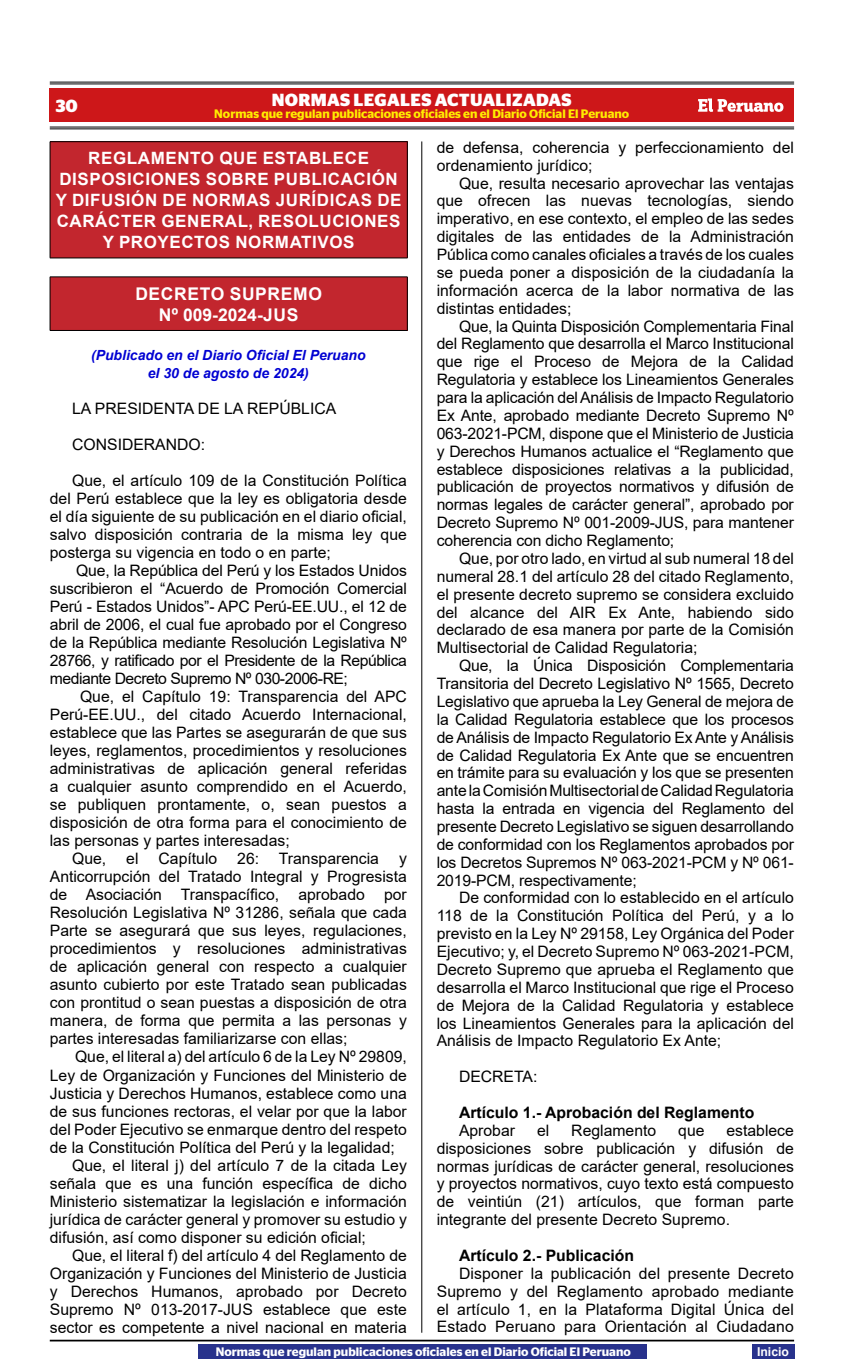
<style>
.page{position:relative;width:856px;height:1365px;background:#fff}
.page>*{position:absolute;margin:0;border:0;box-sizing:border-box;transform-origin:0 0}
.t1{font:700 17.5px/21px "Arial";letter-spacing:.035em;color:#fff;text-align:center}
.t2{font:700 17.5px "Stag Sans";letter-spacing:.02em;color:#fff}
.t3{font:700 16.97px/21px "Arial";letter-spacing:.035em;color:#fff;text-align:center}
.t4{font:15.75px/17.8px "Arial";color:#000;text-align:justify}
.t5{font:700 15.75px "Arial";color:#000}
.t6{font:italic 700 14px/18px "Arial";color:#0000d2;text-align:center}
.t7{font:600 12.25px "Stag Sans";color:#ffed00}
.t8{font:600 12.25px "Stag Sans";color:#fff}
.t9{font:700 12.25px "Arial";color:#fff}
</style>
<div class="page">
<hr style="left:50px;top:1339px;width:744px;height:2px;background:#000">
<div style="left:50px;top:88px;width:744px;height:34px;background:#cd1719"></div>
<hr style="left:50px;top:82px;width:744px;height:1px;background:#000">
<hr style="left:50px;top:84px;width:744px;height:1px;background:#000">
<hr style="left:50px;top:127px;width:744px;height:1px;background:#000">
<hr style="left:50px;top:128px;width:744px;height:1px;background:#000">
<svg style="left:698px;top:98px;width:85px;height:14px"></svg>
<hr style="left:421px;top:141px;width:1px;height:1191px;background:#000">
<div style="left:752px;top:1343px;width:42px;height:15px;background:#28328c"></div>
<div style="left:198px;top:1343px;width:448px;height:15px;background:#28328c"></div>
<div style="left:50px;top:142px;width:357px;height:116px;background:#c2262e"></div>
<hr style="left:50px;top:141px;width:357px;height:1px;background:#000">
<hr style="left:50px;top:142px;width:1px;height:116px;background:#000">
<hr style="left:407px;top:142px;width:1px;height:116px;background:#000">
<hr style="left:50px;top:258px;width:357px;height:1px;background:#000">
<div style="left:50px;top:277px;width:357px;height:53px;background:#c2262e"></div>
<hr style="left:50px;top:276px;width:357px;height:1px;background:#000">
<hr style="left:50px;top:277px;width:1px;height:53px;background:#000">
<hr style="left:407px;top:277px;width:1px;height:53px;background:#000">
<hr style="left:50px;top:330px;width:357px;height:1px;background:#000">
<p class="t2" style="left:56px;top:96px;width:24px">30</p>
<p class="t2" style="left:272px;top:90px;width:301px">NORMAS LEGALES ACTUALIZADAS</p>
<p class="t7" style="left:214px;top:107px;width:416px">Normas que regulan publicaciones oficiales en el Diario Oficial El Peruano</p>
<p class="t3" style="left:56px;top:148px;width:347px">REGLAMENTO QUE ESTABLECE<br>DISPOSICIONES SOBRE PUBLICACIÓN<br>Y DIFUSIÓN DE NORMAS JURÍDICAS DE<br>CARÁCTER GENERAL, RESOLUCIONES<br>Y PROYECTOS NORMATIVOS</p>
<p class="t1" style="left:135px;top:283px;width:188px">DECRETO SUPREMO<br>Nº 009-2024-JUS</p>
<p class="t6" style="left:91px;top:346px;width:276px">(Publicado en el Diario Oficial El Peruano el 30 de agosto de 2024)</p>
<p class="t4" style="left:72px;top:399px;width:266px">LA PRESIDENTA DE LA REPÚBLICA</p>
<p class="t4" style="left:72px;top:435px;width:135px">CONSIDERANDO:</p>
<p class="t4" style="left:50px;top:471px;width:358px;text-indent:22px">Que, el artículo 109 de la Constitución Política del Perú establece que la ley es obligatoria desde el día siguiente de su publicación en el diario oficial, salvo disposición contraria de la misma ley que posterga su vigencia en todo o en parte;</p>
<p class="t4" style="left:50px;top:561px;width:358px;text-indent:26px">Que, la República del Perú y los Estados Unidos suscribieron el “Acuerdo de Promoción Comercial Perú - Estados Unidos”- APC Perú-EE.UU., el 12 de abril de 2006, el cual fue aprobado por el Congreso de la República mediante Resolución Legislativa Nº 28766, y ratificado por el Presidente de la República mediante Decreto Supremo Nº 030-2006-RE;</p>
<p class="t4" style="left:80px;top:687px;width:328px">Que, el Capítulo 19: Transparencia del APC</p>
<p class="t4" style="left:50px;top:705px;width:358px">Perú-EE.UU., del citado Acuerdo Internacional,</p>
<p class="t4" style="left:50px;top:723px;width:358px">establece que las Partes se asegurarán de que sus</p>
<p class="t4" style="left:50px;top:741px;width:358px">leyes, reglamentos, procedimientos y resoluciones</p>
<p class="t4" style="left:50px;top:759px;width:358px">administrativas de aplicación general referidas</p>
<p class="t4" style="left:50px;top:777px;width:358px">a cualquier asunto comprendido en el Acuerdo,</p>
<p class="t4" style="left:50px;top:795px;width:358px">se publiquen prontamente, o, sean puestos a</p>
<p class="t4" style="left:50px;top:813px;width:358px">disposición de otra forma para el conocimiento de</p>
<p class="t4" style="left:50px;top:831px;width:241px">las personas y partes interesadas;</p>
<p class="t4" style="left:72px;top:849px;width:36px">Que,</p>
<p class="t4" style="left:126px;top:849px;width:14px">el</p>
<p class="t4" style="left:159px;top:849px;width:60px">Capítulo</p>
<p class="t4" style="left:237px;top:849px;width:23px">26:</p>
<p class="t4" style="left:279px;top:849px;width:102px">Transparencia</p>
<p class="t4" style="left:50px;top:849px;width:358px;text-indent:349px">y Anticorrupción del Tratado Integral y Progresista de Asociación Transpacífico, aprobado por Resolución Legislativa Nº 31286, señala que cada Parte se asegurará que sus leyes, regulaciones, procedimientos y resoluciones administrativas de aplicación general con respecto a cualquier asunto cubierto por este Tratado sean publicadas con prontitud o sean puestas a disposición de otra manera, de forma que permita a las personas y partes interesadas familiarizarse con ellas;</p>
<p class="t4" style="left:75px;top:1047px;width:333px">Que, el literal a) del artículo 6 de la Ley Nº 29809,</p>
<p class="t4" style="left:50px;top:1065px;width:358px">Ley de Organización y Funciones del Ministerio de</p>
<p class="t4" style="left:50px;top:1083px;width:358px">Justicia y Derechos Humanos, establece como una</p>
<p class="t4" style="left:50px;top:1101px;width:358px">de sus funciones rectoras, el velar por que la labor</p>
<p class="t4" style="left:50px;top:1119px;width:358px">del Poder Ejecutivo se enmarque dentro del respeto</p>
<p class="t4" style="left:50px;top:1137px;width:346px">de la Constitución Política del Perú y la legalidad;</p>
<p class="t4" style="left:72px;top:1155px;width:336px">Que, el literal j) del artículo 7 de la citada Ley</p>
<p class="t4" style="left:50px;top:1173px;width:358px">señala que es una función específica de dicho</p>
<p class="t4" style="left:50px;top:1191px;width:358px">Ministerio sistematizar la legislación e información</p>
<p class="t4" style="left:50px;top:1209px;width:358px">jurídica de carácter general y promover su estudio y</p>
<p class="t4" style="left:50px;top:1227px;width:318px">difusión, así como disponer su edición oficial;</p>
<p class="t4" style="left:72px;top:1245px;width:336px">Que, el literal f) del artículo 4 del Reglamento de</p>
<p class="t4" style="left:50px;top:1263px;width:358px">Organización y Funciones del Ministerio de Justicia</p>
<p class="t4" style="left:50px;top:1281px;width:358px">y Derechos Humanos, aprobado por Decreto</p>
<p class="t4" style="left:50px;top:1299px;width:358px">Supremo Nº 013-2017-JUS establece que este</p>
<p class="t4" style="left:50px;top:1317px;width:358px">sector es competente a nivel nacional en materia</p>
<p class="t4" style="left:437px;top:138px;width:359px">de defensa, coherencia y perfeccionamiento del ordenamiento jurídico;</p>
<p class="t4" style="left:437px;top:174px;width:359px;text-indent:22px">Que, resulta necesario aprovechar las ventajas que ofrecen las nuevas tecnologías, siendo imperativo, en ese contexto, el empleo de las sedes digitales de las entidades de la Administración Pública como canales oficiales a través de los cuales se pueda poner a disposición de la ciudadanía la información acerca de la labor normativa de las distintas entidades;</p>
<p class="t4" style="left:437px;top:317px;width:359px;text-indent:22px">Que, la Quinta Disposición Complementaria Final del Reglamento que desarrolla el Marco Institucional que rige el Proceso de Mejora de la Calidad Regulatoria y establece los Lineamientos Generales para la aplicación del Análisis de Impacto Regulatorio Ex Ante, aprobado mediante Decreto Supremo Nº 063-2021-PCM, dispone que el Ministerio de Justicia y Derechos Humanos actualice el “Reglamento que establece disposiciones relativas a la publicidad, publicación de proyectos normativos y difusión de normas legales de carácter general”, aprobado por Decreto Supremo Nº 001-2009-JUS, para mantener coherencia con dicho Reglamento;</p>
<p class="t4" style="left:437px;top:549px;width:359px;text-indent:22px">Que, por otro lado, en virtud al sub numeral 18 del numeral 28.1 del artículo 28 del citado Reglamento, el presente decreto supremo se considera excluido del alcance del AIR Ex Ante, habiendo sido declarado de esa manera por parte de la Comisión Multisectorial de Calidad Regulatoria;</p>
<p class="t4" style="left:437px;top:656px;width:359px;text-indent:22px">Que, la Única Disposición Complementaria Transitoria del Decreto Legislativo Nº 1565, Decreto Legislativo que aprueba la Ley General de mejora de la Calidad Regulatoria establece que los procesos de Análisis de Impacto Regulatorio Ex Ante y Análisis de Calidad Regulatoria Ex Ante que se encuentren en trámite para su evaluación y los que se presenten ante la Comisión Multisectorial de Calidad Regulatoria hasta la entrada en vigencia del Reglamento del presente Decreto Legislativo se siguen desarrollando de conformidad con los Reglamentos aprobados por los Decretos Supremos Nº 063-2021-PCM y Nº 061- 2019-PCM, respectivamente;</p>
<p class="t4" style="left:437px;top:888px;width:359px;text-indent:22px">De conformidad con lo establecido en el artículo 118 de la Constitución Política del Perú, y a lo previsto en la Ley Nº 29158, Ley Orgánica del Poder Ejecutivo; y, el Decreto Supremo Nº 063-2021-PCM, Decreto Supremo que aprueba el Reglamento que desarrolla el Marco Institucional que rige el Proceso de Mejora de la Calidad Regulatoria y establece los Lineamientos Generales para la aplicación del Análisis de Impacto Regulatorio Ex Ante;</p>
<p class="t4" style="left:459px;top:1067px;width:80px">DECRETA:</p>
<p class="t5" style="left:459px;top:1101px;width:297px">Artículo 1.- Aprobación del Reglamento</p>
<p class="t4" style="left:459px;top:1121px;width:58px">Aprobar</p>
<p class="t4" style="left:537px;top:1121px;width:14px">el</p>
<p class="t4" style="left:571px;top:1121px;width:86px">Reglamento</p>
<p class="t4" style="left:678px;top:1121px;width:28px">que</p>
<p class="t4" style="left:437px;top:1121px;width:359px;text-indent:290px">establece disposiciones sobre publicación y difusión de normas jurídicas de carácter general, resoluciones y proyectos normativos, cuyo texto está compuesto de veintiún (21) artículos, que forman parte integrante del presente Decreto Supremo.</p>
<p class="t5" style="left:459px;top:1244px;width:177px">Artículo 2.- Publicación</p>
<p class="t4" style="left:437px;top:1263px;width:359px;text-indent:22px">Disponer la publicación del presente Decreto Supremo y del Reglamento aprobado mediante el artículo 1, en la Plataforma Digital Única del Estado Peruano para Orientación al Ciudadano</p>
<p class="t8" style="left:216px;top:1344px;width:416px">Normas que regulan publicaciones oficiales en el Diario Oficial El Peruano</p>
<p class="t9" style="left:757px;top:1342px;width:33px">Inicio</p>
</div>
